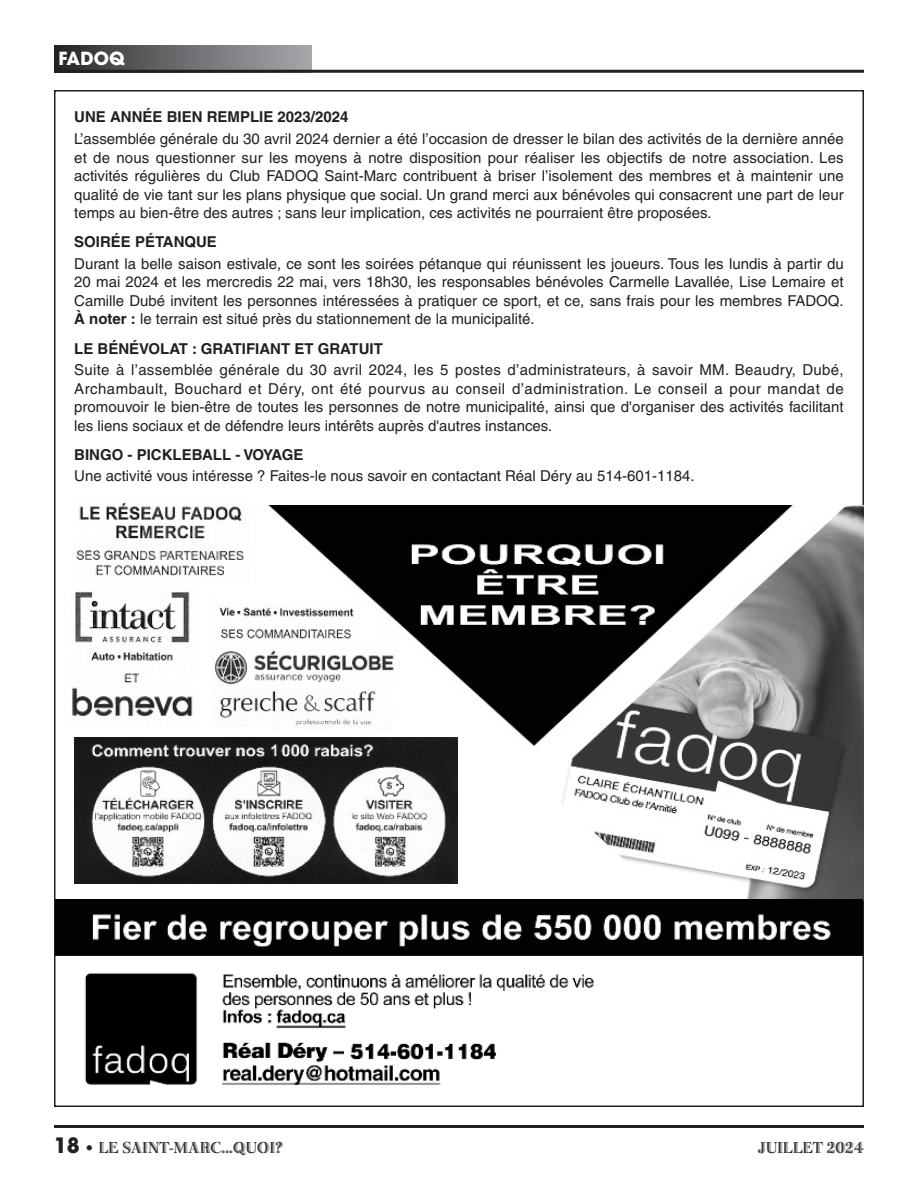
<style>
.page{position:relative;width:918px;height:1188px;background:#fff}
.page>*{position:absolute;margin:0;border:0;box-sizing:border-box;transform-origin:0 0}
.t1{font:700 18px "Avant Garde";letter-spacing:.005em;color:#fff}
.t2{font:16.5px "Bertie Plain";color:#231f20}
.t3{font:15px/18.6px "Helvetica";color:#231f20;text-align:justify}
.t4{font:700 15px "Helvetica";color:#231f20}
.s1{font-weight:700}
.s2{font-family:"Avant Garde";font-weight:700;font-size:21px}
.s3{font-family:"Frutiger";font-weight:900;font-style:italic;font-size:15px}
</style>
<div class="page">
<svg style="left:54px;top:45px;width:258px;height:25px;background:#68696b"></svg>
<hr style="left:54px;top:70px;width:810px;height:3px;background:#231f20">
<img style="left:119px;top:506px;width:745px;height:395px">
<img style="left:56px;top:899px;width:806px;height:57px">
<img style="left:84px;top:973px;width:510px;height:112px">
<img style="left:72px;top:588px;width:124px;height:143px">
<img style="left:76px;top:503px;width:176px;height:82px">
<img style="left:74px;top:737px;width:383px;height:146px">
<img style="left:212px;top:587px;width:188px;height:146px">
<hr style="left:54px;top:1125px;width:810px;height:3px;background:#231f20">
<p class="t1" style="left:58px;top:52px;width:68px">FADOQ</p>
<p class="t4" style="left:74px;top:112px;width:276px">UNE ANNÉE BIEN REMPLIE 2023/2024</p>
<p class="t3" style="left:74px;top:131px;width:771px">L’assemblée générale du 30 avril 2024 dernier a été l’occasion de dresser le bilan des activités de la dernière année et de nous questionner sur les moyens à notre disposition pour réaliser les objectifs de notre association. Les activités régulières du Club FADOQ Saint-Marc contribuent à briser l’isolement des membres et à maintenir une qualité de vie tant sur les plans physique que social. Un grand merci aux bénévoles qui consacrent une part de leur temps au bien-être des autres ; sans leur implication, ces activités ne pourraient être proposées.</p>
<p class="t4" style="left:74px;top:236px;width:144px">SOIRÉE PÉTANQUE</p>
<p class="t3" style="left:74px;top:256px;width:771px">Durant la belle saison estivale, ce sont les soirées pétanque qui réunissent les joueurs. Tous les lundis à partir du 20 mai 2024 et les mercredis 22 mai, vers 18h30, les responsables bénévoles Carmelle Lavallée, Lise Lemaire et Camille Dubé invitent les personnes intéressées à pratiquer ce sport, et ce, sans frais pour les membres FADOQ.<br><span class="s1">À noter :</span> le terrain est situé près du stationnement de la municipalité.</p>
<p class="t4" style="left:74px;top:343px;width:310px">LE BÉNÉVOLAT : GRATIFIANT ET GRATUIT</p>
<p class="t3" style="left:74px;top:362px;width:771px">Suite à l’assemblée générale du 30 avril 2024, les 5 postes d’administrateurs, à savoir MM. Beaudry, Dubé, Archambault, Bouchard et Déry, ont été pourvus au conseil d’administration. Le conseil a pour mandat de promouvoir le bien-être de toutes les personnes de notre municipalité, ainsi que d'organiser des activités facilitant les liens sociaux et de défendre leurs intérêts auprès d'autres instances.</p>
<p class="t4" style="left:74px;top:449px;width:231px">BINGO - PICKLEBALL - VOYAGE</p>
<p class="t3" style="left:74px;top:468px;width:622px">Une activité vous intéresse ? Faites-le nous savoir en contactant Réal Déry au 514-601-1184.</p>
<p class="t2" style="left:54px;top:1142px;width:231px"><span class="s2">18</span> <span class="s3">•</span> LE SAINT-MARC...QUOI?</p>
<p class="t2" style="left:758px;top:1142px;width:107px">JUILLET 2024</p>
</div>
